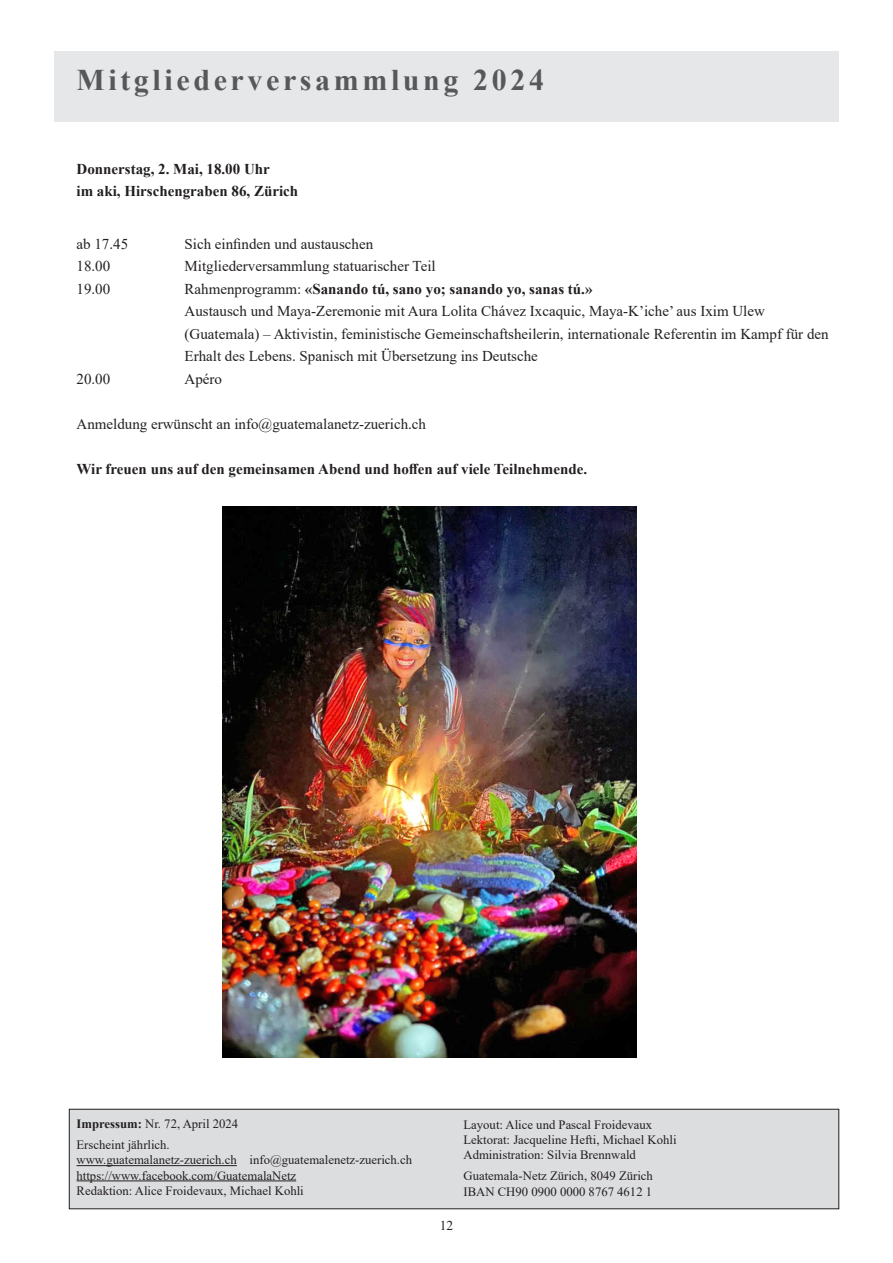
<style>
.page{position:relative;width:893px;height:1263px;background:#fff}
.page>*{position:absolute;margin:0;border:0;box-sizing:border-box;transform-origin:0 0}
.t1{font:700 30px "Times New Roman";letter-spacing:.12em;color:#57585a}
.t2{font:15px/22.5px "Times New Roman";color:#231f20}
.t3{font:700 15px "Times New Roman";color:#231f20}
.t4{font:13.5px "Times New Roman";color:#231f20}
.t5{font:12.75px "Times New Roman";color:#231f20}
.s1{font-weight:400}
.s2{font-weight:700}
</style>
<div class="page">
<div style="left:69px;top:1109px;width:770px;height:100px;background:#dcdddf"></div>
<div style="left:69px;top:1109px;width:770px;height:100px;border:1px solid #231f20"></div>
<hr style="left:77px;top:1165px;width:160px;height:1px;background:#231f20">
<hr style="left:77px;top:1180px;width:219px;height:1px;background:#231f20">
<div style="left:54px;top:51px;width:785px;height:71px;background:#e6e7e9"></div>
<img style="left:223px;top:506px;width:413px;height:551px">
<p class="t1" style="left:77px;top:59px;width:469px">Mitgliederversammlung 2024</p>
<p class="t3" style="left:77px;top:158px;width:195px">Donnerstag, 2. Mai, 18.00 Uhr</p>
<p class="t3" style="left:77px;top:180px;width:223px">im aki, Hirschengraben 86, Zürich</p>
<p class="t2" style="left:77px;top:232px;width:53px">ab 17.45</p>
<p class="t2" style="left:185px;top:232px;width:190px">Sich einfinden und austauschen</p>
<p class="t2" style="left:77px;top:254px;width:35px">18.00</p>
<p class="t2" style="left:185px;top:254px;width:253px">Mitgliederversammlung statuarischer Teil</p>
<p class="t2" style="left:77px;top:277px;width:35px">19.00</p>
<p class="t3" style="left:185px;top:278px;width:409px"><span class="s1">Rahmenprogramm:</span> «Sanando tú, sano yo; sanando yo, sanas tú.»</p>
<p class="t2" style="left:185px;top:299px;width:582px">Austausch und Maya-Zeremonie mit Aura Lolita Chávez Ixcaquic, Maya-K’iche’ aus Ixim Ulew</p>
<p class="t2" style="left:185px;top:322px;width:646px">(Guatemala) – Aktivistin, feministische Gemeinschaftsheilerin, internationale Referentin im Kampf für den<br>Erhalt des Lebens. Spanisch mit Übersetzung ins Deutsche</p>
<p class="t2" style="left:77px;top:367px;width:35px">20.00</p>
<p class="t2" style="left:185px;top:367px;width:39px">Apéro</p>
<p class="t2" style="left:77px;top:412px;width:351px">Anmeldung erwünscht an info@guatemalanetz-zuerich.ch</p>
<p class="t3" style="left:77px;top:458px;width:512px">Wir freuen uns auf den gemeinsamen Abend und hoffen auf viele Teilnehmende.</p>
<p class="t5" style="left:77px;top:1114px;width:163px"><span class="s2">Impressum:</span> Nr. 72, April 2024</p>
<p class="t5" style="left:77px;top:1136px;width:95px">Erscheint jährlich.</p>
<p class="t5" style="left:77px;top:1151px;width:337px">www.guatemalanetz-zuerich.ch info@guatemalenetz-zuerich.ch</p>
<p class="t5" style="left:77px;top:1166px;width:221px">https://www.facebook.com/GuatemalaNetz</p>
<p class="t5" style="left:77px;top:1181px;width:229px">Redaktion: Alice Froidevaux, Michael Kohli</p>
<p class="t4" style="left:440px;top:1216px;width:15px">12</p>
<p class="t5" style="left:463px;top:1115px;width:190px">Layout: Alice und Pascal Froidevaux</p>
<p class="t5" style="left:463px;top:1130px;width:215px">Lektorat: Jacqueline Hefti, Michael Kohli</p>
<p class="t5" style="left:463px;top:1146px;width:174px">Administration: Silvia Brennwald</p>
<p class="t5" style="left:463px;top:1167px;width:191px">Guatemala-Netz Zürich, 8049 Zürich</p>
<p class="t5" style="left:463px;top:1182px;width:190px">IBAN CH90 0900 0000 8767 4612 1</p>
</div>
